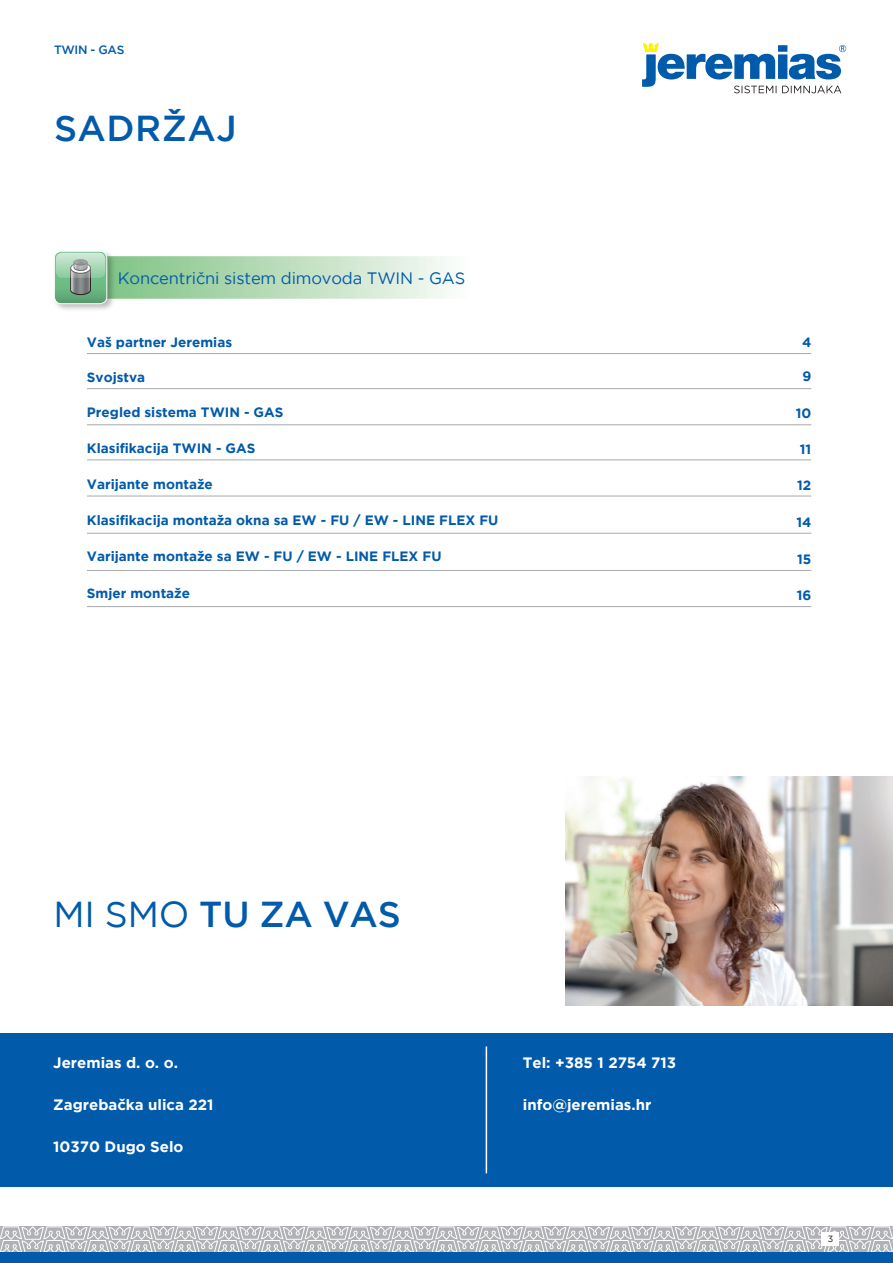
<style>
.page{position:relative;width:893px;height:1263px;background:#fff}
.page>*{position:absolute;margin:0;border:0;box-sizing:border-box;transform-origin:0 0}
.t1{font:500 36px "Gotham";letter-spacing:.015em;color:#015aaa}
.t2{font:16.5px "Gotham";letter-spacing:-.01em;color:#015aaa}
.t3{font:700 15px "Gotham";color:#fff}
.t4{font:700 13.5px "Gotham";color:#015aaa}
.t5{font:500 12px "Gotham";letter-spacing:-.025em;color:#015aaa}
.t6{font:9px "Gotham";color:#231f20}
.s1{font-weight:400}
</style>
<div class="page">
<svg style="left:0;top:1226px;width:893px;height:26px;background:#c6c6c9"></svg>
<div style="left:822px;top:1233px;width:17px;height:13px;background:#fff"></div>
<div style="left:0;top:1252px;width:893px;height:11px;background:#015aaa"></div>
<div style="left:52px;top:249px;width:64px;height:64px;background:#231f20;opacity:.3"></div>
<svg style="left:54px;top:251px;width:393px;height:53px"></svg>
<svg style="left:56px;top:253px;width:49px;height:25px"></svg>
<div style="left:0;top:1033px;width:893px;height:153px;background:#015aaa"></div>
<hr style="left:486px;top:1046px;width:1px;height:127px;background:#fff">
<hr style="left:87px;top:353px;width:724px;height:1px;background:#a8a9ad">
<hr style="left:87px;top:388px;width:724px;height:1px;background:#a8a9ad">
<hr style="left:87px;top:424px;width:724px;height:1px;background:#a8a9ad">
<hr style="left:87px;top:460px;width:724px;height:1px;background:#a8a9ad">
<hr style="left:87px;top:496px;width:724px;height:1px;background:#a8a9ad">
<hr style="left:87px;top:533px;width:724px;height:1px;background:#a8a9ad">
<hr style="left:87px;top:570px;width:724px;height:1px;background:#a8a9ad">
<hr style="left:87px;top:606px;width:724px;height:1px;background:#a8a9ad">
<img style="left:566px;top:776px;width:327px;height:230px">
<svg style="left:642px;top:43px;width:204px;height:50px"></svg>
<p class="t5" style="left:54px;top:42px;width:72px">TWIN - GAS</p>
<h1 class="t1" style="left:54px;top:105px;width:184px">SADRŽAJ</h1>
<p class="t2" style="left:118px;top:268px;width:349px">Koncentrični sistem dimovoda TWIN - GAS</p>
<p class="t4" style="left:87px;top:333px;width:147px">Vaš partner Jeremias</p>
<p class="t4" style="left:87px;top:368px;width:60px">Svojstva</p>
<p class="t4" style="left:87px;top:403px;width:198px">Pregled sistema TWIN - GAS</p>
<p class="t4" style="left:87px;top:439px;width:170px">Klasifikacija TWIN - GAS</p>
<p class="t4" style="left:87px;top:475px;width:127px">Varijante montaže</p>
<p class="t4" style="left:87px;top:511px;width:413px">Klasifikacija montaža okna sa EW - FU / EW - LINE FLEX FU</p>
<p class="t4" style="left:87px;top:547px;width:356px">Varijante montaže sa EW - FU / EW - LINE FLEX FU</p>
<p class="t4" style="left:87px;top:584px;width:105px">Smjer montaže</p>
<h1 class="t1" style="left:54px;top:891px;width:349px"><span class="s1">MI SMO</span> TU ZA VAS</h1>
<p class="t3" style="left:53px;top:1053px;width:126px">Jeremias d. o. o.</p>
<p class="t3" style="left:53px;top:1095px;width:162px">Zagrebačka ulica 221</p>
<p class="t3" style="left:53px;top:1137px;width:132px">10370 Dugo Selo</p>
<p class="t3" style="left:523px;top:1053px;width:155px">Tel: +385 1 2754 713</p>
<p class="t3" style="left:523px;top:1095px;width:130px">info@jeremias.hr</p>
<p class="t4" style="left:802px;top:333px;width:11px">4</p>
<p class="t4" style="left:802px;top:367px;width:10px">9</p>
<p class="t4" style="left:796px;top:404px;width:17px">10</p>
<p class="t4" style="left:800px;top:440px;width:13px">11</p>
<p class="t4" style="left:797px;top:477px;width:16px">12</p>
<p class="t4" style="left:796px;top:513px;width:16px">14</p>
<p class="t4" style="left:797px;top:550px;width:16px">15</p>
<p class="t4" style="left:797px;top:587px;width:16px">16</p>
<p class="t6" style="left:828px;top:1233px;width:7px">3</p>
</div>
